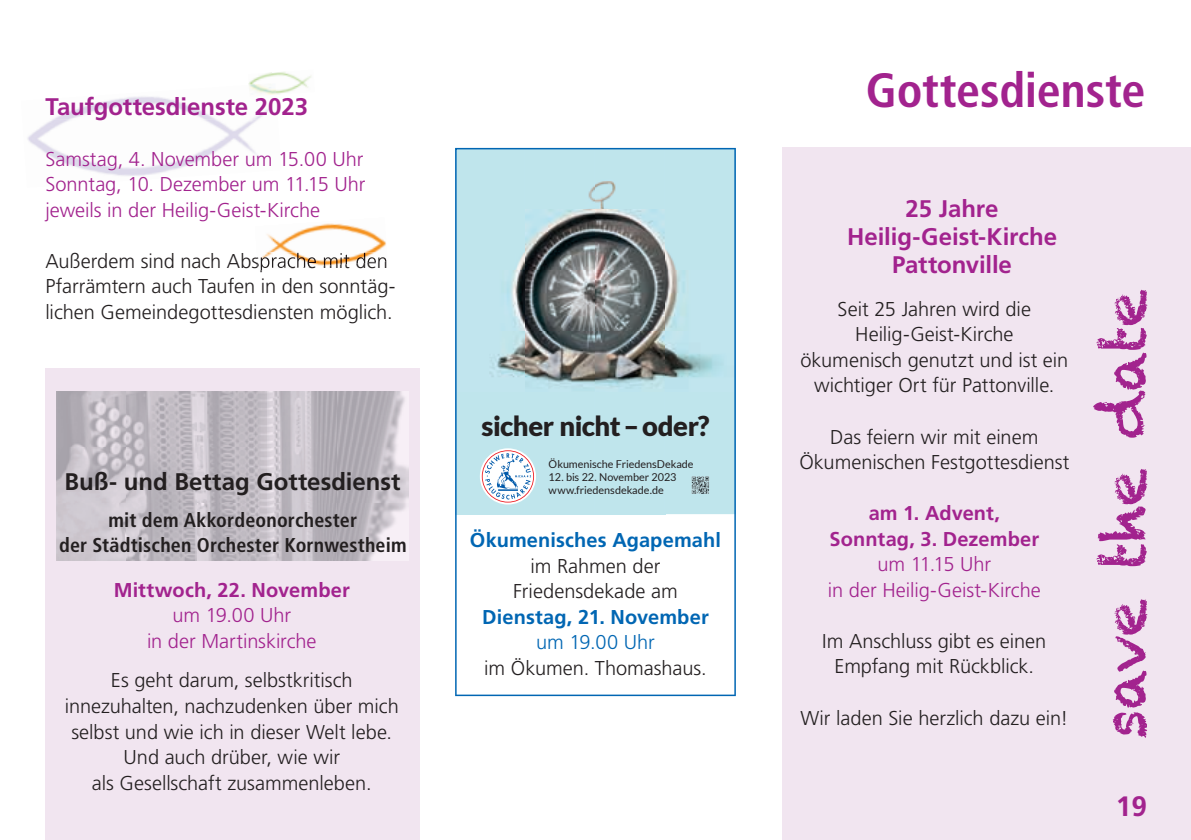
<style>
.page{position:relative;width:1191px;height:840px;background:#fff}
.page>*{position:absolute;margin:0;border:0;box-sizing:border-box;transform-origin:0 0}
.t1{font:60px "Chalkduster";letter-spacing:-.015em;color:#a2238e}
.t2{font:700 condensed 48px "Frutiger LT Std";letter-spacing:-.005em;color:#a2238e}
.t3{font:700 28px "Frutiger LT Std";color:#a2238e}
.t4{font:900 27.4px "Lato";letter-spacing:-.02em;color:#231f20}
.t5{font:700 24px/28px "Frutiger LT Std";color:#a2238e;text-align:center}
.t6{font:700 24px "Frutiger LT Std";color:#231f20}
.t7{font:300 20px/25.6px "Frutiger LT Std";color:#231f20;text-align:center}
.t8{font:300 20px/25.6px "Frutiger LT Std";letter-spacing:-.005em;color:#a2238e;text-align:center}
.t9{font:700 condensed 20px/25.6px "Frutiger LT Std";letter-spacing:.01em;color:#231f20;text-align:center}
.t10{font:700 20px/25.6px "Frutiger LT Std";letter-spacing:.005em;color:#a2238e;text-align:center}
.t11{font:700 20px "Frutiger LT Std";letter-spacing:.005em;color:#0166b3}
.t12{font:300 20px "Frutiger LT Std";letter-spacing:-.005em;color:#0166b3}
.t13{font:10.8px/12.8px "Lato";color:#231f20}
</style>
<div class="page">
<div style="left:782px;top:148px;width:409px;height:691px;background:#f1e5f0"></div>
<div style="left:45px;top:368px;width:375px;height:471px;background:#f1e5f0"></div>
<img style="left:27px;top:120px;width:230px;height:56px">
<img style="left:52px;top:96px;width:218px;height:24px">
<img style="left:266px;top:223px;width:121px;height:29px">
<img style="left:257px;top:252px;width:130px;height:18px">
<img style="left:248px;top:72px;width:63px;height:22px">
<img style="left:249px;top:83px;width:27px;height:12px">
<svg style="left:455px;top:148px;width:281px;height:547px;fill:#bfe5ec"></svg>
<img style="left:57px;top:391px;width:351px;height:169px">
<img style="left:692px;top:476px;width:17px;height:8px">
<p class="t5" style="left:45px;top:92px;width:264px">Taufgottesdienste 2023</p>
<p class="t8" style="left:45px;top:146px;width:321px;text-align:justify">Samstag, 4. November um 15.00 Uhr Sonntag, 10. Dezember um 11.15 Uhr jeweils in der Heilig-Geist-Kirche</p>
<p class="t7" style="left:45px;top:248px;width:351px;text-align:left">Außerdem sind nach Absprache mit den<br>Pfarrämtern auch Taufen in den sonntäg&shy;lichen Gemeindegottesdiensten möglich.</p>
<p class="t6" style="left:65px;top:467px;width:337px">Buß- und Bettag Gottesdienst</p>
<p class="t9" style="left:59px;top:507px;width:349px">mit dem Akkordeonorchester<br>der Städtischen Orchester Kornwestheim</p>
<p class="t10" style="left:114px;top:576px;width:238px">Mittwoch, 22. November</p>
<p class="t8" style="left:147px;top:602px;width:171px">um 19.00 Uhr<br>in der Martinskirche</p>
<p class="t7" style="left:65px;top:667px;width:335px">Es geht darum, selbstkritisch innezuhalten, nachzudenken über mich selbst und wie ich in dieser Welt lebe.<br>Und auch drüber, wie wir<br>als Gesellschaft zusammenleben.</p>
<h3 class="t4" style="left:481px;top:409px;width:229px">sicher nicht–oder?</h3>
<p class="t13" style="left:548px;top:457px;width:146px">Ökumenische FriedensDekade</p>
<p class="t13" style="left:548px;top:470px;width:129px">12. bis 22. November 2023 www.friedensdekade.de</p>
<p class="t11" style="left:470px;top:528px;width:252px">Ökumenisches Agapemahl</p>
<p class="t7" style="left:513px;top:553px;width:166px">im Rahmen der<br>Friedensdekade am</p>
<p class="t11" style="left:482px;top:604px;width:228px">Dienstag, 21. November</p>
<p class="t12" style="left:536px;top:630px;width:120px">um 19.00 Uhr</p>
<p class="t7" style="left:484px;top:655px;width:224px">im Ökumen. Thomashaus.</p>
<h2 class="t2" style="left:865px;top:62px;width:281px">Gottesdienste</h2>
<p class="t5" style="left:847px;top:194px;width:211px">25 Jahre<br>Heilig-Geist-Kirche<br>Pattonville</p>
<p class="t7" style="left:800px;top:296px;width:269px">Seit 25 Jahren wird die<br>Heilig-Geist-Kirche<br>ökumenisch genutzt und ist ein wichtiger Ort für Pattonville.</p>
<p class="t7" style="left:799px;top:424px;width:271px">Das feiern wir mit einem<br>Ökumenischen Festgottesdienst</p>
<p class="t10" style="left:829px;top:500px;width:211px">am 1. Advent,<br>Sonntag, 3. Dezember</p>
<p class="t8" style="left:828px;top:551px;width:214px">um 11.15 Uhr<br>in der Heilig-Geist-Kirche</p>
<p class="t7" style="left:822px;top:628px;width:225px">Im Anschluss gibt es einen<br>Empfang mit Rückblick.</p>
<p class="t7" style="left:800px;top:704px;width:269px">Wir laden Sie herzlich dazu ein!</p>
<h1 class="t1" style="left:1089px;top:739px;width:451px;rotate:-90deg">save the date</h1>
<h3 class="t3" style="left:1115px;top:789px;width:33px">19</h3>
</div>
